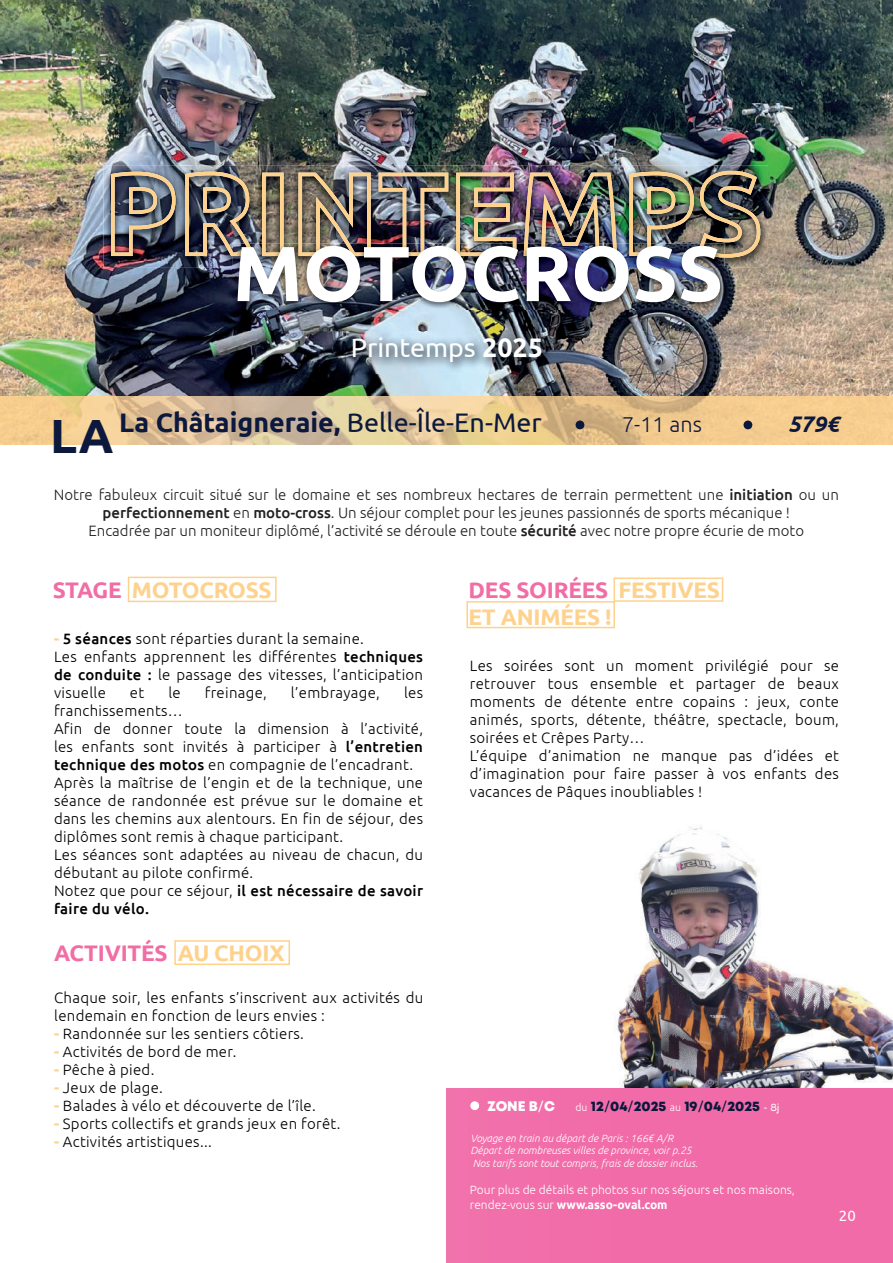
<style>
.page{position:relative;width:893px;height:1263px;background:#fff}
.page>*{position:absolute;margin:0;border:0;box-sizing:border-box;transform-origin:0 0}
.t1{font:700 77.85px "Ubuntu";color:#fff}
.t2{font:700 48px "Ubuntu";color:#0c193d}
.t3{font:26.85px "Ubuntu";color:#fff}
.t4{font:700 26.7px "Ubuntu";color:#0c193d}
.t5{font:700 22.5px/27px "Ubuntu";letter-spacing:-.01em;color:#fed28d}
.t6{font:700 22.5px "Ubuntu";letter-spacing:-.01em;color:#f16da4}
.t7{font:italic 700 22.5px "Ubuntu";color:#0c193d}
.t8{font:300 21.45px "Ubuntu";color:#0c193d}
.t9{font:300 15px/18px "Ubuntu";letter-spacing:.02em;color:#000001}
.t10{font:300 15px/18px "Ubuntu";color:#231f20;text-align:center}
.t11{font:15px "Ubuntu";color:#fff}
.t12{font:13.95px "Mont Heavy DEMO";color:#0a183c}
.t13{font:13.95px "Mont Heavy DEMO";color:#fff}
.t14{font:300 12px/14.4px "Ubuntu";color:#fff}
.t15{font:italic 300 10.5px/12.6px "Ubuntu";color:#fff}
.s1{font-weight:700}
.s2{font-weight:400;font-size:26.85px}
.s3{font-weight:500}
.s4{color:#f16da4}
.s5{font-weight:700;color:#fed28d}
.s6{color:#fed28d}
.s7{font-family:"Varela Round"}
.s8{font-family:"Ubuntu";font-weight:300;font-size:10.5px;color:#fff}
.s9{font-family:"Varela Round";font-size:10.5px;color:#fff}
</style>
<div class="page">
<img style="left:0;top:0;width:893px;height:397px">
<img style="left:517px;top:826px;width:376px;height:263px">
<img style="left:0;top:397px;width:893px;height:47px">
<div style="left:447px;top:1089px;width:446px;height:174px;background:#f16ba8"></div>
<div style="left:128px;top:577px;width:149px;height:25px;border:2px solid #fed28d"></div>
<div style="left:174px;top:940px;width:116px;height:25px;border:2px solid #fed28d"></div>
<div style="left:613px;top:577px;width:110px;height:25px;border:2px solid #fed28d"></div>
<div style="left:466px;top:601px;width:149px;height:27px;border:2px solid #fed28d"></div>
<div style="left:470px;top:1101px;width:9px;height:9px;background:#fff;border-radius:50%"></div>
<img style="left:103px;top:165px;width:657px;height:103px">
<img style="left:111px;top:171px;width:649px;height:87px">
<img style="left:233px;top:258px;width:492px;height:51px">
<img style="left:233px;top:244px;width:492px;height:14px">
<img style="left:347px;top:332px;width:206px;height:42px">
<div style="left:576px;top:420px;width:8px;height:9px;background:#0a183c;border-radius:50%"></div>
<div style="left:743px;top:420px;width:9px;height:9px;background:#0a183c;border-radius:50%"></div>
<h1 class="t1" style="left:233px;top:226px;width:492px">MOTOCROSS</h1>
<h3 class="t3" style="left:351px;top:331px;width:194px">Printemps <span class="s1">2025</span></h3>
<h3 class="t4" style="left:119px;top:406px;width:424px">La Châtaigneraie, <span class="s2">Belle-Île-En-Mer</span></h3>
<h3 class="t8" style="left:622px;top:411px;width:81px">7-11 ans</h3>
<h3 class="t7" style="left:788px;top:410px;width:53px">579€</h3>
<h2 class="t2" style="left:50px;top:407px;width:65px">LA</h2>
<p class="t10" style="left:54px;top:485px;width:787px">Notre fabuleux circuit situé sur le domaine et ses nombreux hectares de terrain permettent une <span class="s3">initiation</span> ou un <span class="s3">perfectionnement</span> en <span class="s3">moto-cross</span>. Un séjour complet pour les jeunes passionnés de sports mécanique !<br>Encadrée par un moniteur diplômé, l’activité se déroule en toute <span class="s3">sécurité</span> avec notre propre écurie de moto</p>
<h3 class="t5" style="left:53px;top:576px;width:220px"><span class="s4">STAGE</span> MOTOCROSS</h3>
<h3 class="t5" style="left:469px;top:576px;width:253px"><span class="s4">DES SOIRÉES</span> FESTIVES<br>ET ANIMÉES !</h3>
<p class="t9" style="left:54px;top:629px;width:371px"><span class="s5">-</span> <span class="s3">5 séances</span> sont réparties durant la semaine.<br>Les enfants apprennent les différentes <span class="s3">techniques de conduite :</span> le passage des vitesses, l’anticipation visuelle</p>
<p class="t9" style="left:470px;top:656px;width:371px">Les soirées sont un moment privilégié pour se retrouver tous ensemble et partager de beaux moments de détente entre copains : jeux, conte animés, sports, détente, théâtre, spectacle, boum, soirées et Crêpes Party…<br>L’équipe d’animation ne manque pas d’idées et d’imagination pour faire passer à vos enfants des vacances de Pâques inoubliables !</p>
<p class="t9" style="left:130px;top:683px;width:16px">et</p>
<p class="t9" style="left:168px;top:683px;width:14px">le</p>
<p class="t9" style="left:205px;top:683px;width:64px">freinage,</p>
<p class="t9" style="left:291px;top:683px;width:90px">l’embrayage,</p>
<p class="t9" style="left:404px;top:683px;width:21px">les</p>
<p class="t9" style="left:54px;top:701px;width:371px">franchissements…<br>Afin de donner toute la dimension à l’activité, les enfants sont invités à participer à <span class="s3">l’entretien technique des motos</span> en compagnie de l’encadrant.<br>Après la maîtrise de l’engin et de la technique, une séance de randonnée est prévue sur le domaine et dans les chemins aux alentours. En fin de séjour, des diplômes sont remis à chaque participant.<br>Les séances sont adaptées au niveau de chacun, du débutant au pilote confirmé.<br>Notez que pour ce séjour, <span class="s3">il est nécessaire de savoir faire du vélo.</span></p>
<h3 class="t6" style="left:54px;top:939px;width:232px">ACTIVITÉS <span class="s6">AU CHOIX</span></h3>
<p class="t9" style="left:54px;top:988px;width:371px">Chaque soir, les enfants s’inscrivent aux activités du lendemain en fonction de leurs envies :</p>
<p class="t9" style="left:54px;top:1024px;width:251px"><span class="s5">-</span> Randonnée sur les sentiers côtiers.</p>
<p class="t9" style="left:54px;top:1042px;width:184px"><span class="s5">-</span> Activités de bord de mer.</p>
<p class="t9" style="left:54px;top:1060px;width:102px"><span class="s5">-</span> Pêche à pied.</p>
<p class="t9" style="left:54px;top:1078px;width:110px"><span class="s5">-</span> Jeux de plage.</p>
<p class="t9" style="left:54px;top:1096px;width:263px"><span class="s5">-</span> Balades à vélo et découverte de l’île.</p>
<p class="t9" style="left:54px;top:1114px;width:288px"><span class="s5">-</span> Sports collectifs et grands jeux en forêt.</p>
<p class="t9" style="left:54px;top:1132px;width:159px"><span class="s5">-</span> Activités artistiques...</p>
<p class="t13" style="left:487px;top:1098px;width:69px">ZONE B<span class="s7">/</span>C</p>
<p class="t12" style="left:576px;top:1098px;width:206px"><span class="s8">du</span> 12<span class="s7">/</span>04<span class="s7">/</span>2025 <span class="s8">au</span> 19<span class="s7">/</span>04<span class="s7">/</span>2025 <span class="s9">- 8j</span></p>
<p class="t15" style="left:470px;top:1131px;width:229px">Voyage en train au départ de Paris : 166€ A/R<br>Départ de nombreuses villes de province, voir p.25<br>Nos tarifs sont tout compris, frais de dossier inclus.</p>
<p class="t14" style="left:470px;top:1182px;width:327px">Pour plus de détails et photos sur nos séjours et nos maisons, rendez-vous sur <span class="s1">www.asso-oval.com</span></p>
<p class="t11" style="left:839px;top:1206px;width:18px">20</p>
</div>
